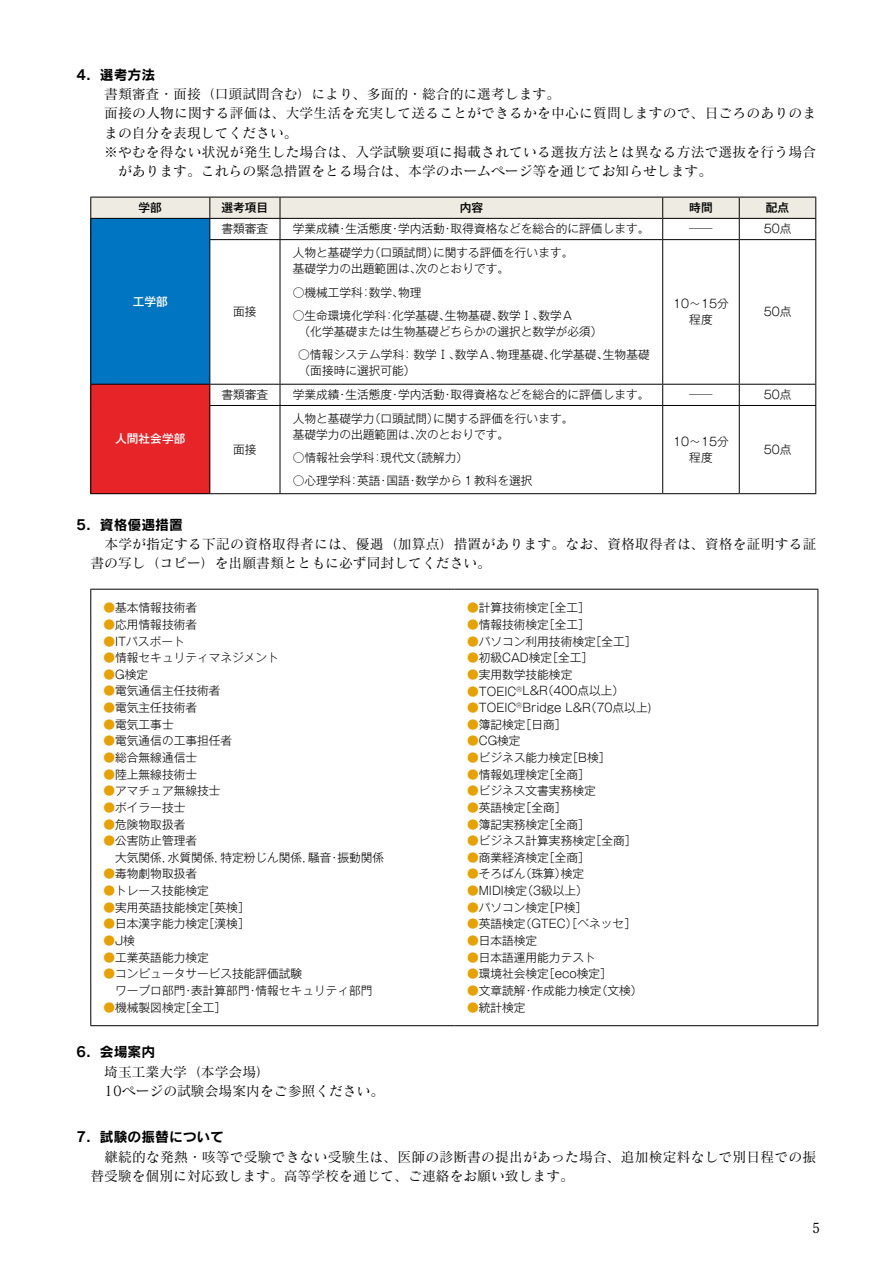
<style>
.page{position:relative;width:893px;height:1263px;background:#fff}
.page>*{position:absolute;margin:0;border:0;box-sizing:border-box;transform-origin:0 0}
.t1{font:13.8px/19.2px "Matisse Pro N M";letter-spacing:.01em;color:#000}
.t2{font:13.8px "Rodin Pro N B";color:#000}
.t3{font:700 13.8px "Futo Min A101 Pr 6 N";color:#000}
.t4{font:300 11.7px/15.9px "Gothic MB101 Pr 6 N";color:#000}
.t5{font:500 11.7px "Gothic MB101 Pr 6 N";color:#000}
.t6{font:500 11.7px "Gothic MB101 Pr 6 N";color:#fff}
.t7{font:300 11.7px "Gothic MB101 Pr 6 N";color:#000;scale:2 1}
.s1{color:#e7a100}
</style>
<div class="page">
<div style="left:91px;top:218px;width:119px;height:166px;background:#0075c2"></div>
<svg style="left:210px;top:240px;width:605px;height:253px"></svg>
<div style="left:91px;top:384px;width:119px;height:110px;background:#e72427"></div>
<hr style="left:90px;top:240px;width:1px;height:144px;background:#000">
<svg style="left:90px;top:197px;width:726px;height:43px"></svg>
<hr style="left:663px;top:384px;width:76px;height:1px;background:#000">
<svg style="left:662px;top:385px;width:1px;height:20px"></svg>
<svg style="left:739px;top:385px;width:1px;height:20px"></svg>
<hr style="left:209px;top:239px;width:71px;height:1px;background:#000">
<hr style="left:209px;top:240px;width:1px;height:144px;background:#000">
<hr style="left:280px;top:239px;width:383px;height:1px;background:#000">
<hr style="left:280px;top:240px;width:1px;height:144px;background:#000">
<hr style="left:663px;top:239px;width:76px;height:1px;background:#000">
<hr style="left:662px;top:240px;width:1px;height:144px;background:#000">
<hr style="left:739px;top:239px;width:77px;height:1px;background:#000">
<hr style="left:739px;top:240px;width:1px;height:144px;background:#000">
<hr style="left:815px;top:240px;width:1px;height:144px;background:#000">
<hr style="left:663px;top:405px;width:76px;height:1px;background:#000">
<hr style="left:90px;top:384px;width:120px;height:1px;background:#000">
<svg style="left:90px;top:385px;width:1px;height:20px"></svg>
<hr style="left:90px;top:405px;width:1px;height:88px;background:#000">
<hr style="left:90px;top:493px;width:120px;height:1px;background:#000">
<hr style="left:210px;top:384px;width:70px;height:1px;background:#000">
<svg style="left:209px;top:385px;width:1px;height:20px"></svg>
<hr style="left:280px;top:384px;width:383px;height:1px;background:#000">
<svg style="left:280px;top:385px;width:1px;height:20px"></svg>
<hr style="left:739px;top:384px;width:77px;height:1px;background:#000">
<svg style="left:815px;top:385px;width:1px;height:20px"></svg>
<hr style="left:209px;top:405px;width:71px;height:1px;background:#000">
<hr style="left:209px;top:406px;width:1px;height:87px;background:#000">
<hr style="left:280px;top:405px;width:383px;height:1px;background:#000">
<hr style="left:280px;top:406px;width:1px;height:87px;background:#000">
<hr style="left:662px;top:406px;width:1px;height:87px;background:#000">
<hr style="left:739px;top:405px;width:77px;height:1px;background:#000">
<hr style="left:739px;top:406px;width:1px;height:87px;background:#000">
<hr style="left:815px;top:406px;width:1px;height:87px;background:#000">
<hr style="left:210px;top:493px;width:70px;height:1px;background:#000">
<hr style="left:280px;top:493px;width:383px;height:1px;background:#000">
<hr style="left:663px;top:493px;width:76px;height:1px;background:#000">
<hr style="left:739px;top:493px;width:77px;height:1px;background:#000">
<hr style="left:454px;top:589px;width:364px;height:1px;background:#000">
<hr style="left:90px;top:589px;width:364px;height:1px;background:#000">
<hr style="left:90px;top:590px;width:1px;height:435px;background:#000">
<hr style="left:817px;top:590px;width:1px;height:435px;background:#000">
<hr style="left:90px;top:1025px;width:364px;height:1px;background:#000">
<hr style="left:454px;top:1025px;width:364px;height:1px;background:#000">
<p class="t2" style="left:77px;top:66px;width:80px">4．選考方法</p>
<p class="t1" style="left:77px;top:84px;width:485px">　　書類審査・面接（口頭試問含む）により、多面的・総合的に選考します。</p>
<p class="t1" style="left:77px;top:103px;width:741px">　　面接の人物に関する評価は、大学生活を充実して送ることができるかを中心に質問しますので、日ごろのありのま</p>
<p class="t1" style="left:104px;top:123px;width:195px">まの自分を表現してください。</p>
<p class="t1" style="left:77px;top:142px;width:741px">　　※やむを得ない状況が発生した場合は、入学試験要項に掲載されている選抜方法とは異なる方法で選抜を行う場合</p>
<p class="t1" style="left:118px;top:161px;width:596px">があります。これらの緊急措置をとる場合は、本学のホームページ等を通じてお知らせします。</p>
<p class="t5" style="left:139px;top:198px;width:25px">学部</p>
<p class="t5" style="left:222px;top:198px;width:48px">選考項目</p>
<p class="t5" style="left:460px;top:198px;width:25px">内容</p>
<p class="t5" style="left:689px;top:198px;width:25px">時間</p>
<p class="t5" style="left:766px;top:198px;width:25px">配点</p>
<p class="t6" style="left:133px;top:292px;width:37px">工学部</p>
<p class="t6" style="left:115px;top:429px;width:72px">人間社会学部</p>
<p class="t4" style="left:222px;top:220px;width:48px">書類審査</p>
<p class="t4" style="left:293px;top:220px;width:358px">学業成績・生活態度・学内活動・取得資格などを総合的に評価します。</p>
<p class="t7" style="left:689px;top:218px;width:13px">—</p>
<p class="t4" style="left:764px;top:220px;width:29px">50点</p>
<p class="t4" style="left:233px;top:303px;width:25px">面接</p>
<p class="t4" style="left:293px;top:244px;width:282px">人物と基礎学力（口頭試問）に関する評価を行います。基礎学力の出題範囲は、次のとおりです。</p>
<p class="t4" style="left:293px;top:283px;width:130px">○機械工学科：数学、物理</p>
<p class="t4" style="left:293px;top:307px;width:311px">○生命環境化学科：化学基礎、生物基礎、数学Ⅰ、数学A<br>　（化学基礎または生物基礎どちらかの選択と数学が必須）</p>
<p class="t4" style="left:293px;top:346px;width:359px;text-indent:5px">○情報システム学科：数学Ⅰ、数学A、物理基礎、化学基礎、生物基礎　（面接時に選択可能）</p>
<p class="t4" style="left:673px;top:295px;width:57px;text-align:center">10～15分程度</p>
<p class="t4" style="left:764px;top:303px;width:29px">50点</p>
<p class="t4" style="left:222px;top:386px;width:48px">書類審査</p>
<p class="t4" style="left:293px;top:386px;width:358px">学業成績・生活態度・学内活動・取得資格などを総合的に評価します。</p>
<p class="t7" style="left:689px;top:384px;width:13px">—</p>
<p class="t4" style="left:764px;top:386px;width:29px">50点</p>
<p class="t4" style="left:233px;top:441px;width:25px">面接</p>
<p class="t4" style="left:293px;top:409px;width:282px">人物と基礎学力（口頭試問）に関する評価を行います。基礎学力の出題範囲は、次のとおりです。</p>
<p class="t4" style="left:293px;top:449px;width:177px">○情報社会学科：現代文（読解力）</p>
<p class="t4" style="left:293px;top:472px;width:241px">○心理学科：英語・国語・数学から１教科を選択</p>
<p class="t4" style="left:673px;top:433px;width:57px;text-align:center">10～15分程度</p>
<p class="t4" style="left:764px;top:441px;width:29px">50点</p>
<p class="t2" style="left:77px;top:515px;width:108px">5．資格優遇措置</p>
<p class="t1" style="left:90px;top:534px;width:728px">　本学が指定する下記の資格取得者には、優遇（加算点）措置があります。なお、資格取得者は、資格を証明する証書の写し（コピー）を出願書類とともに必ず同封してください。</p>
<p class="t4" style="left:104px;top:599px;width:95px"><span class="s1">●</span>基本情報技術者</p>
<p class="t4" style="left:104px;top:615px;width:95px"><span class="s1">●</span>応用情報技術者</p>
<p class="t4" style="left:104px;top:632px;width:83px"><span class="s1">●</span>ITパスポート</p>
<p class="t4" style="left:104px;top:649px;width:177px"><span class="s1">●</span>情報セキュリティマネジメント</p>
<p class="t4" style="left:104px;top:665px;width:46px"><span class="s1">●</span>G検定</p>
<p class="t4" style="left:104px;top:682px;width:118px"><span class="s1">●</span>電気通信主任技術者</p>
<p class="t4" style="left:104px;top:699px;width:95px"><span class="s1">●</span>電気主任技術者</p>
<p class="t4" style="left:104px;top:715px;width:72px"><span class="s1">●</span>電気工事士</p>
<p class="t4" style="left:104px;top:732px;width:130px"><span class="s1">●</span>電気通信の工事担任者</p>
<p class="t4" style="left:104px;top:749px;width:95px"><span class="s1">●</span>総合無線通信士</p>
<p class="t4" style="left:104px;top:765px;width:95px"><span class="s1">●</span>陸上無線技術士</p>
<p class="t4" style="left:104px;top:782px;width:118px"><span class="s1">●</span>アマチュア無線技士</p>
<p class="t4" style="left:104px;top:798px;width:83px"><span class="s1">●</span>ボイラー技士</p>
<p class="t4" style="left:104px;top:815px;width:83px"><span class="s1">●</span>危険物取扱者</p>
<p class="t4" style="left:104px;top:831px;width:282px;line-height:16.6px"><span class="s1">●</span>公害防止管理者<br>　大気関係，水質関係，特定粉じん関係，騒音・振動関係</p>
<p class="t4" style="left:104px;top:865px;width:95px"><span class="s1">●</span>毒物劇物取扱者</p>
<p class="t4" style="left:104px;top:882px;width:107px"><span class="s1">●</span>トレース技能検定</p>
<p class="t4" style="left:104px;top:898px;width:148px"><span class="s1">●</span>実用英語技能検定［英検］</p>
<p class="t4" style="left:104px;top:915px;width:148px"><span class="s1">●</span>日本漢字能力検定［漢検］</p>
<p class="t4" style="left:104px;top:932px;width:33px"><span class="s1">●</span>J検</p>
<p class="t4" style="left:104px;top:948px;width:107px"><span class="s1">●</span>工業英語能力検定</p>
<p class="t4" style="left:104px;top:964px;width:270px;line-height:16.6px"><span class="s1">●</span>コンピュータサービス技能評価試験<br>　ワープロ部門・表計算部門・情報セキュリティ部門</p>
<p class="t4" style="left:104px;top:998px;width:124px"><span class="s1">●</span>機械製図検定［全工］</p>
<p class="t4" style="left:467px;top:599px;width:124px"><span class="s1">●</span>計算技術検定［全工］</p>
<p class="t4" style="left:467px;top:615px;width:124px"><span class="s1">●</span>情報技術検定［全工］</p>
<p class="t4" style="left:467px;top:632px;width:171px"><span class="s1">●</span>パソコン利用技術検定［全工］</p>
<p class="t4" style="left:467px;top:649px;width:128px"><span class="s1">●</span>初級CAD検定［全工］</p>
<p class="t4" style="left:467px;top:665px;width:107px"><span class="s1">●</span>実用数学技能検定</p>
<p class="t4" style="left:467px;top:682px;width:159px"><span class="s1">●</span>TOEIC<sup>®</sup>L&amp;R（400点以上）</p>
<p class="t4" style="left:467px;top:699px;width:186px"><span class="s1">●</span>TOEIC<sup>®</sup>Bridge L&amp;R（70点以上)</p>
<p class="t4" style="left:467px;top:715px;width:101px"><span class="s1">●</span>簿記検定［日商］</p>
<p class="t4" style="left:467px;top:732px;width:55px"><span class="s1">●</span>CG検定</p>
<p class="t4" style="left:467px;top:749px;width:145px"><span class="s1">●</span>ビジネス能力検定［B検］</p>
<p class="t4" style="left:467px;top:765px;width:124px"><span class="s1">●</span>情報処理検定［全商］</p>
<p class="t4" style="left:467px;top:782px;width:130px"><span class="s1">●</span>ビジネス文書実務検定</p>
<p class="t4" style="left:467px;top:798px;width:101px"><span class="s1">●</span>英語検定［全商］</p>
<p class="t4" style="left:467px;top:815px;width:124px"><span class="s1">●</span>簿記実務検定［全商］</p>
<p class="t4" style="left:467px;top:832px;width:171px"><span class="s1">●</span>ビジネス計算実務検定［全商］</p>
<p class="t4" style="left:467px;top:848px;width:124px"><span class="s1">●</span>商業経済検定［全商］</p>
<p class="t4" style="left:467px;top:865px;width:118px"><span class="s1">●</span>そろばん（珠算）検定</p>
<p class="t4" style="left:467px;top:882px;width:122px"><span class="s1">●</span>MIDI検定（3級以上）</p>
<p class="t4" style="left:467px;top:898px;width:121px"><span class="s1">●</span>パソコン検定［P検］</p>
<p class="t4" style="left:467px;top:915px;width:170px"><span class="s1">●</span>英語検定（GTEC）［ベネッセ］</p>
<p class="t4" style="left:467px;top:932px;width:72px"><span class="s1">●</span>日本語検定</p>
<p class="t4" style="left:467px;top:948px;width:130px"><span class="s1">●</span>日本語運用能力テスト</p>
<p class="t4" style="left:467px;top:965px;width:146px"><span class="s1">●</span>環境社会検定［eco検定］</p>
<p class="t4" style="left:467px;top:981px;width:177px"><span class="s1">●</span>文章読解・作成能力検定（文検）</p>
<p class="t4" style="left:467px;top:998px;width:60px"><span class="s1">●</span>統計検定</p>
<p class="t2" style="left:77px;top:1043px;width:80px">6．会場案内</p>
<p class="t1" style="left:77px;top:1061px;width:309px;text-indent:14px">　埼玉工業大学（本学会場）<br>　　10ページの試験会場案内をご参照ください。</p>
<p class="t2" style="left:77px;top:1128px;width:149px">7．試験の振替について</p>
<p class="t1" style="left:90px;top:1146px;width:727px">　継続的な発熱・咳等で受験できない受験生は、医師の診断書の提出があった場合、追加検定料なしで別日程での振替受験を個別に対応致します。高等学校を通じて、ご連絡をお願い致します。</p>
<p class="t3" style="left:812px;top:1217px;width:9px">5</p>
</div>
